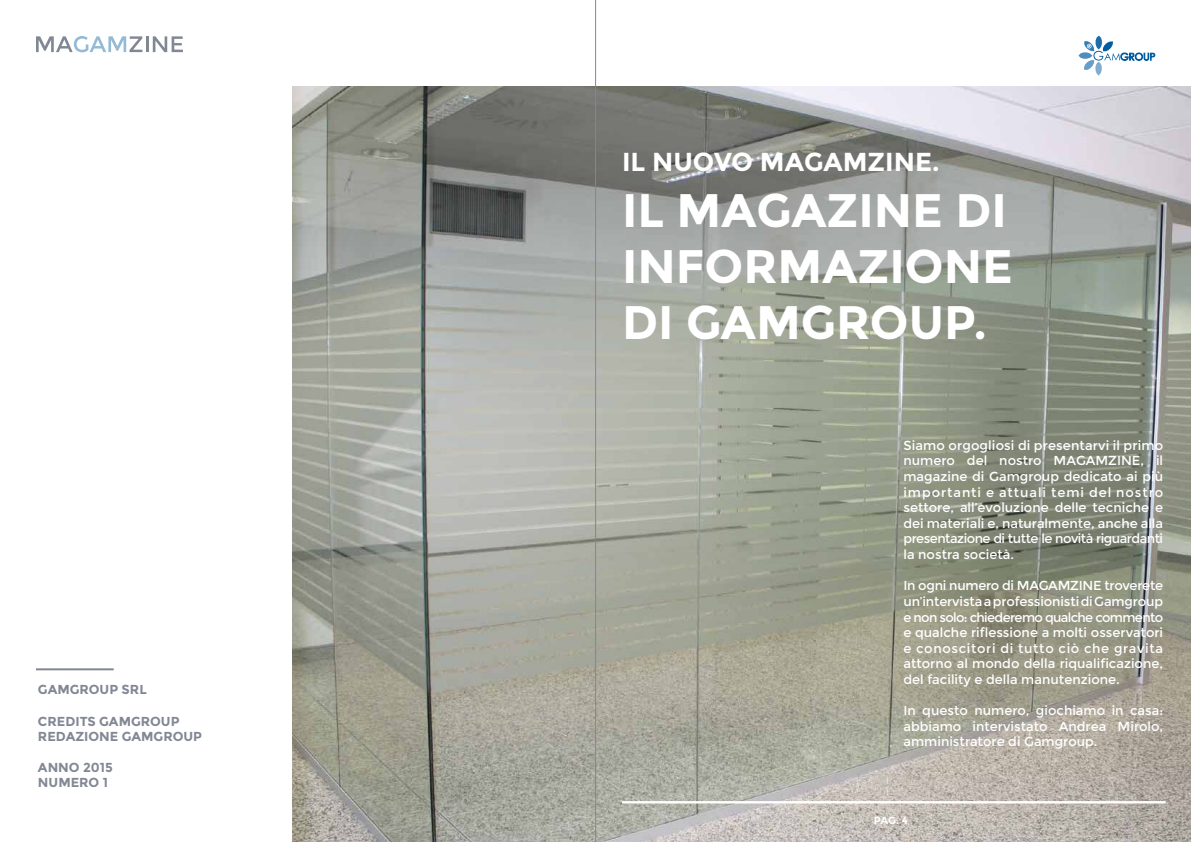
<style>
.page{position:relative;width:1191px;height:842px;background:#fff}
.page>*{position:absolute;margin:0;border:0;box-sizing:border-box;transform-origin:0 0}
.t1{font:700 47px/56px "Montserrat";color:#fff}
.t2{font:700 26px "Montserrat";color:#fff}
.t3{font:13px/15.6px "Montserrat";color:#fff;text-align:justify}
.t4{font:700 13px/15px "Montserrat";color:#828794}
.t5{font:700 10.5px "Montserrat";color:#fff}
</style>
<div class="page">
<img style="left:293px;top:86px;width:898px;height:756px">
<svg style="left:36px;top:36px;width:147px;height:16px"></svg>
<svg style="left:1095px;top:36px;width:7px;height:13px"></svg>
<svg style="left:1078px;top:52px;width:14px;height:7px"></svg>
<svg style="left:1095px;top:62px;width:6px;height:13px"></svg>
<svg style="left:1084px;top:40px;width:71px;height:30px"></svg>
<hr style="left:622px;top:801px;width:543px;height:2px;background:#fff">
<hr style="left:36px;top:668px;width:78px;height:2px;background:#828794">
<hr style="left:595px;top:0;width:1px;height:842px;background:#828794">
<p class="t4" style="left:38px;top:682px;width:110px">GAMGROUP SRL</p>
<p class="t4" style="left:38px;top:714px;width:165px">CREDITS GAMGROUP<br>REDAZIONE GAMGROUP</p>
<p class="t4" style="left:38px;top:760px;width:76px">ANNO 2015<br>NUMERO 1</p>
<h2 class="t2" style="left:622px;top:146px;width:319px">IL NUOVO MAGAMZINE.</h2>
<h1 class="t1" style="left:622px;top:182px;width:392px">IL MAGAZINE DI<br>INFORMAZIONE<br>DI GAMGROUP.</h1>
<p class="t3" style="left:903px;top:438px;width:261px">Siamo orgogliosi di presentarvi il primo numero del nostro MAGAMZINE, il magazine di Gamgroup dedicato ai più importanti e attuali temi del nostro settore, all’evoluzione delle tecniche e dei materiali e, naturalmente, anche alla presentazione di tutte le novità riguardanti la nostra società.</p>
<p class="t3" style="left:903px;top:578px;width:261px">In ogni numero di MAGAMZINE troverete un’intervista a professionisti di Gamgroup e non solo: chiederemo qualche commento e qualche riflessione a molti osservatori e conoscitori di tutto ciò che gravita attorno al mondo della riqualificazione, del facility e della manutenzione.</p>
<p class="t3" style="left:903px;top:703px;width:261px">In questo numero, giochiamo in casa: abbiamo intervistato Andrea Mirolo, amministratore di Gamgroup.</p>
<p class="t5" style="left:873px;top:814px;width:36px">PAG. 4</p>
</div>
